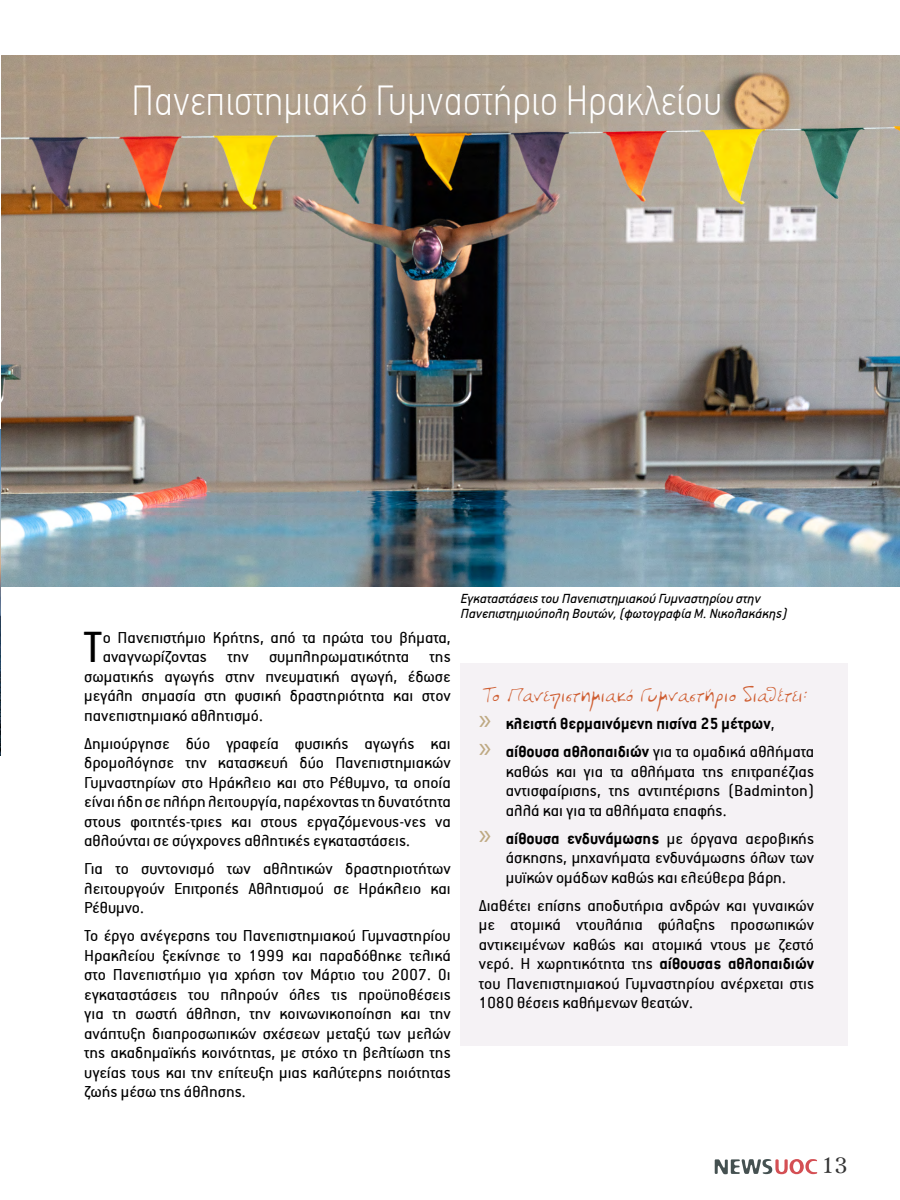
<style>
.page{position:relative;width:900px;height:1200px;background:#fff}
.page>*{position:absolute;margin:0;border:0;box-sizing:border-box;transform-origin:0 0}
.t1{font:49.65px "PF Premier Text";color:#000}
.t2{font:100 condensed 42px "PF Din Text";color:#fff}
.t3{font:21px "PF Libera";color:#cf5f33}
.t4{font:21px "Apollonia";color:#333}
.t5{font:18px/19.5px "PF Premier Text";color:#000;text-align:justify}
.t6{font:700 18px/28px "PF Premier Text";color:#000}
.t7{font:italic 15px/15px "PF Premier Text";color:#000}
.s1{font-family:"Myriad Pro";font-weight:400;font-size:30px;color:#bea982}
.s2{font-weight:400}
.s3{font-family:"Myriad Pro";font-size:30px;color:#bea982}
.s4{font-weight:700}
</style>
<div class="page">
<svg style="left:715px;top:1159px;width:102px;height:15px"></svg>
<div style="left:461px;top:663px;width:387px;height:383px;background:#f5f2f5"></div>
<img style="left:2px;top:55px;width:898px;height:532px">
<img style="left:0;top:429px;width:1px;height:326px">
<h2 class="t2" style="left:132px;top:76px;width:592px">Πανεπιστημιακό Γυμναστήριο Ηρακλείου</h2>
<h1 class="t1" style="left:83px;top:623px;width:21px">Τ</h1>
<p class="t5" style="left:103px;top:628px;width:350px">ο Πανεπιστήμιο Κρήτης, από τα πρώτα του βήματα,</p>
<p class="t5" style="left:103px;top:647px;width:350px">αναγνωρίζοντας την συμπληρωματικότητα της</p>
<p class="t5" style="left:84px;top:667px;width:368px">σωματικής αγωγής στην πνευματική αγωγή, έδωσε</p>
<p class="t5" style="left:84px;top:686px;width:368px">μεγάλη σημασία στη φυσική δραστηριότητα και στον</p>
<p class="t5" style="left:84px;top:706px;width:180px">πανεπιστημιακό αθλητισμό.</p>
<p class="t5" style="left:84px;top:734px;width:368px">Δημιούργησε δύο γραφεία φυσικής αγωγής και δρομολόγησε την κατασκευή δύο Πανεπιστημιακών Γυμναστηρίων στο Ηράκλειο και στο Ρέθυμνο, τα οποία είναι ήδη σε πλήρη λειτουργία, παρέχοντας τη δυνατότητα στους φοιτητές-τριες και στους εργαζόμενους-νες να αθλούνται σε σύγχρονες αθλητικές εγκαταστάσεις.</p>
<p class="t5" style="left:84px;top:859px;width:368px">Για το συντονισμό των αθλητικών δραστηριοτήτων λειτουργούν Επιτροπές Αθλητισμού σε Ηράκλειο και Ρέθυμνο.</p>
<p class="t5" style="left:84px;top:926px;width:368px">Το έργο ανέγερσης του Πανεπιστημιακού Γυμναστηρίου Ηρακλείου ξεκίνησε το 1999 και παραδόθηκε τελικά στο Πανεπιστήμιο για χρήση τον Μάρτιο του 2007. Οι εγκαταστάσεις του πληρούν όλες τις προϋποθέσεις για τη σωστή άθληση, την κοινωνικοποίηση και την ανάπτυξη διαπροσωπικών σχέσεων μεταξύ των μελών της ακαδημαϊκής κοινότητας, με στόχο τη βελτίωση της υγείας τους και την επίτευξη μιας καλύτερης ποιότητας ζωής μέσω της άθλησης.</p>
<p class="t7" style="left:461px;top:591px;width:328px">Εγκαταστάσεις του Πανεπιστημιακού Γυμναστηρίου στην<br>Πανεπιστημιούπολη Βουτών, (φωτογραφία Μ. Νικολακάκης)</p>
<p class="t3" style="left:485px;top:684px;width:324px">Το Πανεπιστημιακό Γυμναστήριο διαθέτει:</p>
<p class="t6" style="left:479px;top:710px;width:337px"><span class="s1">»</span> κλειστή θερμαινόμενη πισίνα 25 μέτρων<span class="s2">,<br></span><span class="s1">»</span> αίθουσα αθλοπαιδιών <span class="s2">για τα ομαδικά αθλήματα</span></p>
<p class="t5" style="left:506px;top:762px;width:310px">καθώς και για τα αθλήματα της επιτραπέζιας αντισφαίρισης, της αντιπτέρισης (Badminton) αλλά και για τα αθλήματα επαφής.</p>
<p class="t5" style="left:506px;top:829px;width:310px;text-indent:-27px"><span class="s3">»</span> <span class="s4">αίθουσα ενδυνάμωσης</span> με όργανα αεροβικής άσκησης, μηχανήματα ενδυνάμωσης όλων των μυϊκών ομάδων καθώς και ελεύθερα βάρη.</p>
<p class="t5" style="left:479px;top:896px;width:337px">Διαθέτει επίσης αποδυτήρια ανδρών και γυναικών με ατομικά ντουλάπια φύλαξης προσωπικών αντικειμένων καθώς και ατομικά ντους με ζεστό νερό. Η χωρητικότητα της <span class="s4">αίθουσας αθλοπαιδιών </span>του Πανεπιστημιακού Γυμναστηρίου ανέρχεται στις 1080 θέσεις καθήμενων θεατών.</p>
<p class="t4" style="left:821px;top:1154px;width:28px">13</p>
</div>
